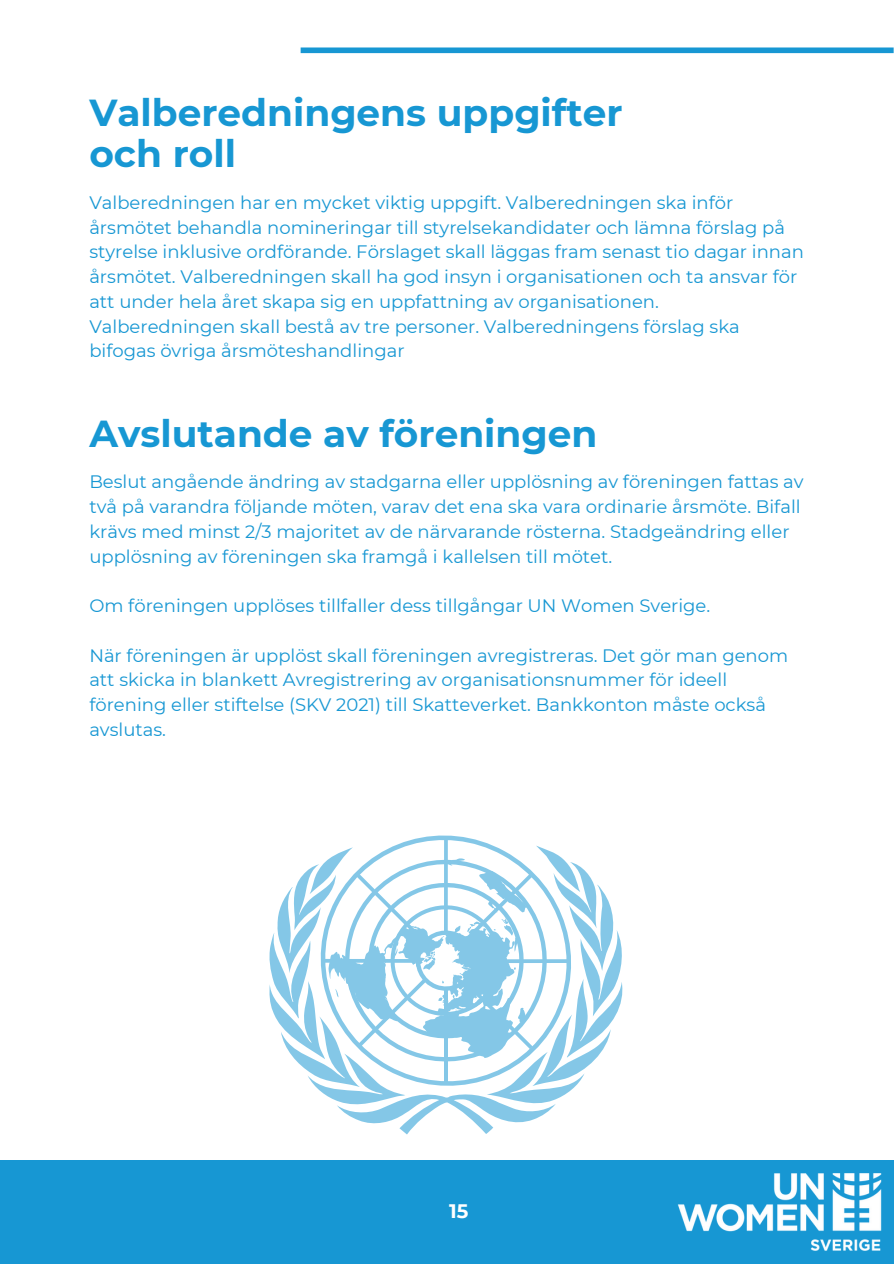
<style>
.page{position:relative;width:894px;height:1264px;background:#fff}
.page>*{position:absolute;margin:0;border:0;box-sizing:border-box;transform-origin:0 0}
.t1{font:700 37.5px/41.7px "Montserrat";color:#1797d3}
.t2{font:700 19.5px "Montserrat";color:#fff}
.t3{font:18px/24.8px "Montserrat";color:#1797d3}
</style>
<div class="page">
<div style="left:0;top:1160px;width:893px;height:103px;background:#1797d3"></div>
<img style="left:674px;top:1173px;width:209px;height:77px">
<div style="left:300px;top:47px;width:593px;height:6px;background:#1797d3"></div>
<svg style="left:269px;top:838px;width:353px;height:295px"></svg>
<h2 class="t1" style="left:89px;top:91px;width:534px">Valberedningens uppgifter och roll</h2>
<h2 class="t3" style="left:89px;top:190px;width:716px">Valberedningen har en mycket viktig uppgift. Valberedningen ska inför årsmötet behandla nomineringar till styrelsekandidater och lämna förslag på styrelse inklusive ordförande. Förslaget skall läggas fram senast tio dagar innan årsmötet. Valberedningen skall ha god insyn i organisationen och ta ansvar för att under hela året skapa sig en uppfattning av organisationen.<br>Valberedningen skall bestå av tre personer. Valberedningens förslag ska bifogas övriga årsmöteshandlingar</h2>
<p class="t1" style="left:89px;top:413px;width:509px">Avslutande av föreningen</p>
<h1 class="t3" style="left:89px;top:469px;width:715px">Beslut angående ändring av stadgarna eller upplösning av föreningen fattas av två på varandra följande möten, varav det ena ska vara ordinarie årsmöte. Bifall krävs med minst 2/3 majoritet av de närvarande rösterna. Stadgeändring eller upplösning av föreningen ska framgå i kallelsen till mötet.</h1>
<h2 class="t3" style="left:89px;top:593px;width:622px">Om föreningen upplöses tillfaller dess tillgångar UN Women Sverige.</h2>
<h1 class="t3" style="left:89px;top:643px;width:700px">När föreningen är upplöst skall föreningen avregistreras. Det gör man genom att skicka in blankett Avregistrering av organisationsnummer för ideell förening eller stiftelse (SKV 2021) till Skatteverket. Bankkonton måste också avslutas.</h1>
<h2 class="t2" style="left:449px;top:1198px;width:21px">15</h2>
</div>
